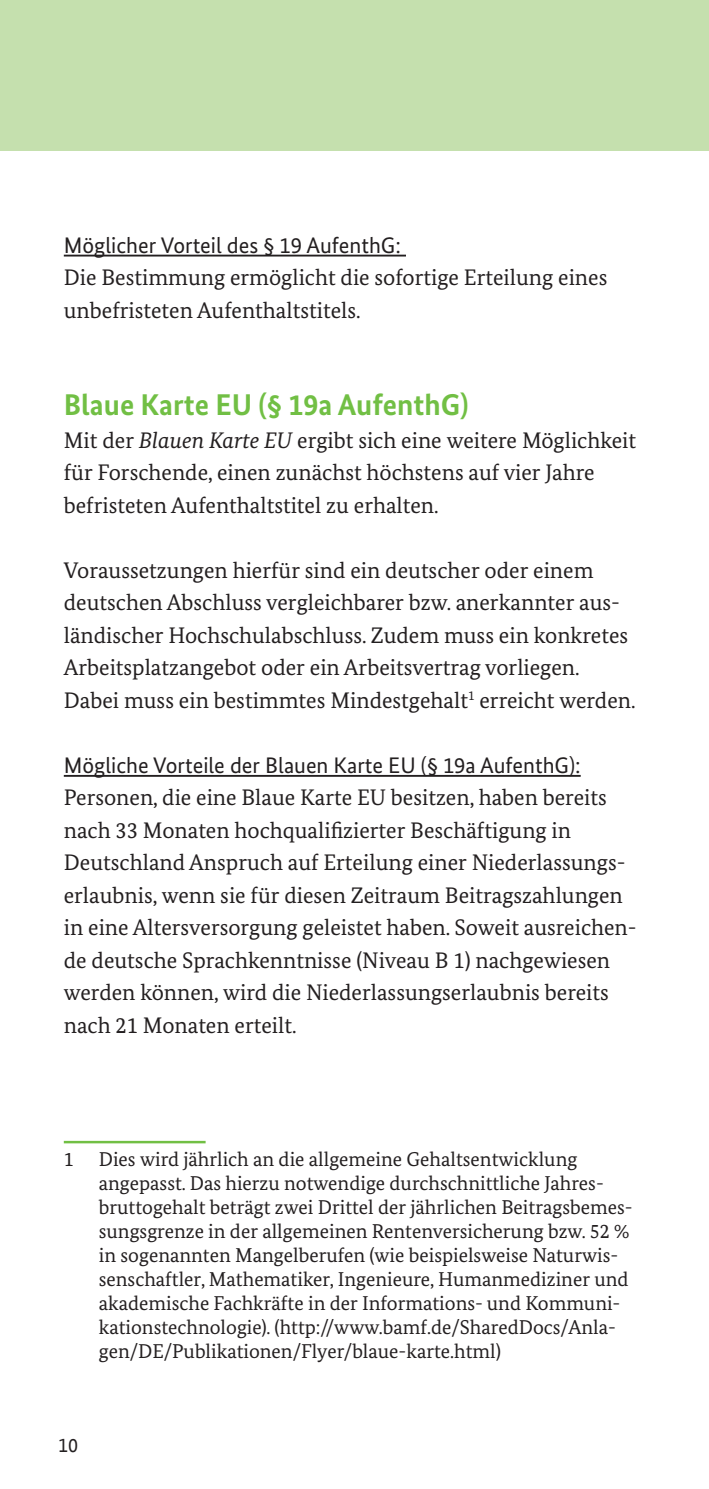
<style>
.page{position:relative;width:709px;height:1489px;background:#fff}
.page>*{position:absolute;margin:0;border:0;box-sizing:border-box;transform-origin:0 0}
.t1{font:700 30px "Bundes Sans";color:#71bf44}
.t2{font:22.5px/32.5px "Bundes Serif";color:#231f20}
.t3{font:22.5px "Bundes Sans";color:#231f20}
.t4{font:20px/24px "Bundes Serif";color:#231f20}
.t5{font:20px "Bundes Sans Office T";color:#231f20}
.s1{font-style:italic}
</style>
<div class="page">
<div style="left:0;top:0;width:709px;height:150px;background:#c5e0ae"></div>
<hr style="left:64px;top:255px;width:342px;height:1px;background:#231f20">
<hr style="left:64px;top:775px;width:516px;height:1px;background:#231f20">
<hr style="left:64px;top:1140px;width:142px;height:3px;background:#71bf44">
<p class="t3" style="left:64px;top:231px;width:338px">Möglicher Vorteil des § 19 AufenthG:</p>
<p class="t2" style="left:64px;top:261px;width:545px">Die Bestimmung ermöglicht die sofortige Erteilung eines unbefristeten Aufenthaltstitels.</p>
<h1 class="t1" style="left:64px;top:386px;width:406px">Blaue Karte EU (§ 19a AufenthG)</h1>
<p class="t2" style="left:64px;top:423px;width:574px">Mit der <span class="s1">Blauen Karte EU</span> ergibt sich eine weitere Möglichkeit für Forschende, einen zunächst höchstens auf vier Jahre befristeten Aufenthaltstitel zu erhalten.</p>
<p class="t2" style="left:64px;top:553px;width:573px">Voraussetzungen hierfür sind ein deutscher oder einem deutschen Abschluss vergleichbarer bzw. anerkannter aus&shy;ländischer Hochschulabschluss. Zudem muss ein konkretes Arbeitsplatzangebot oder ein Arbeitsvertrag vorliegen.<br>Dabei muss ein bestimmtes Mindestgehalt<sup>1</sup> erreicht werden.</p>
<p class="t3" style="left:64px;top:751px;width:518px">Mögliche Vorteile der Blauen Karte EU (§ 19a AufenthG):</p>
<p class="t2" style="left:64px;top:781px;width:574px">Personen, die eine Blaue Karte EU besitzen, haben bereits nach 33 Monaten hochqualifizierter Beschäftigung in Deutschland Anspruch auf Erteilung einer Niederlassungs&shy;erlaubnis, wenn sie für diesen Zeitraum Beitragszahlungen in eine Altersversorgung geleistet haben. Soweit ausreichen&shy;de deutsche Sprachkenntnisse (Niveau B 1) nachgewiesen werden können, wird die Niederlassungserlaubnis bereits nach 21 Monaten erteilt.</p>
<p class="t4" style="left:64px;top:1146px;width:11px">1</p>
<p class="t4" style="left:99px;top:1146px;width:535px">Dies wird jährlich an die allgemeine Gehaltsentwicklung angepasst. Das hierzu notwendige durchschnittliche Jahres&shy;bruttogehalt beträgt zwei Drittel der jährlichen Beitragsbemes&shy;sungsgrenze in der allgemeinen Rentenversicherung bzw. 52 % in sogenannten Mangelberufen (wie beispielsweise Naturwis&shy;senschaftler, Mathematiker, Ingenieure, Humanmediziner und akademische Fachkräfte in der Informations- und Kommuni&shy;kationstechnologie). (http://www.bamf.de/SharedDocs/Anla&shy;gen/DE/Publikationen/Flyer/blaue-karte.html)</p>
<p class="t5" style="left:58px;top:1433px;width:21px">10</p>
</div>
